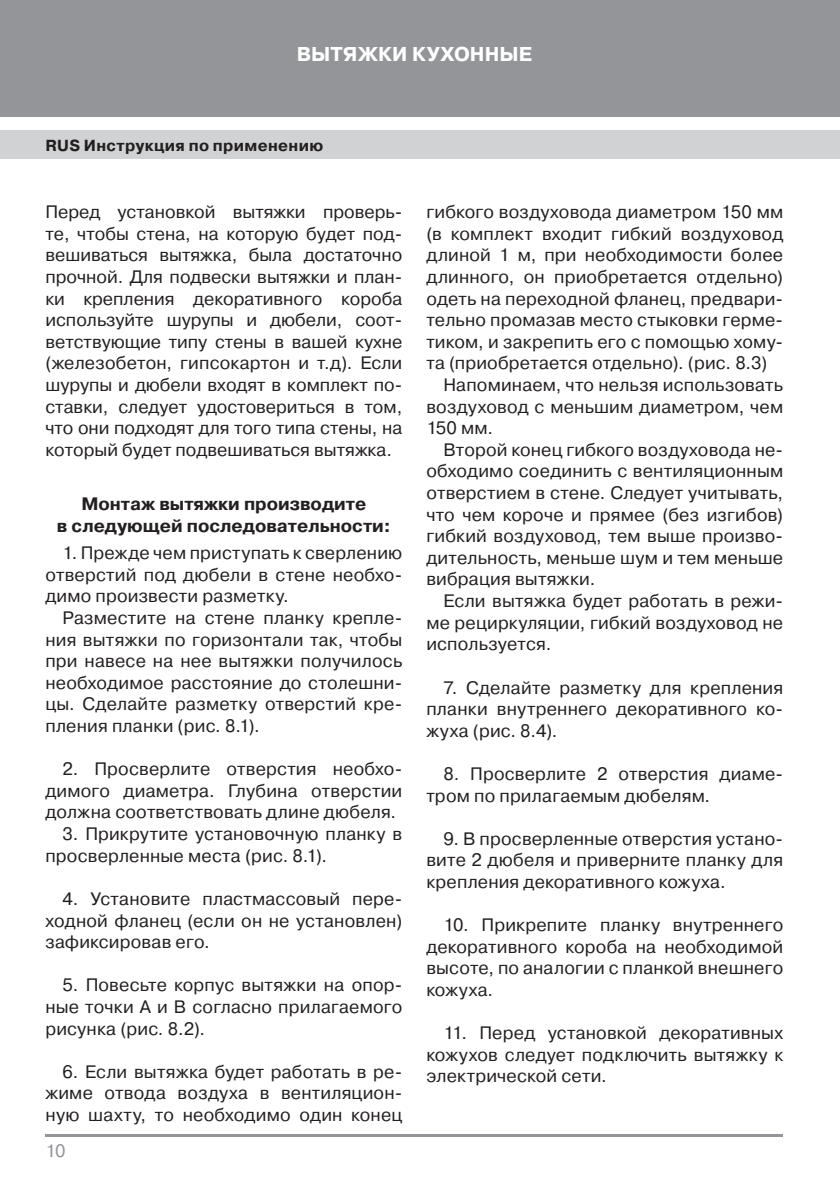
<style>
.page{position:relative;width:840px;height:1191px;background:#fff}
.page>*{position:absolute;margin:0;border:0;box-sizing:border-box;transform-origin:0 0}
.t1{font:700 20px "Pragmatica C";letter-spacing:.005em;color:#fff}
.t2{font:18px/21.6px "Pragmatica C";letter-spacing:.01em;color:#231f20;text-align:justify}
.t3{font:700 18px/21.6px "Pragmatica C";color:#231f20;text-align:center}
.t4{font:18px "Pragmatica C";color:#939598}
.t5{font:700 16px "Pragmatica C";letter-spacing:.02em;color:#231f20}
</style>
<div class="page">
<div style="left:0;top:0;width:839px;height:116px;background:#939598"></div>
<div style="left:0;top:130px;width:839px;height:29px;background:#d1d2d4"></div>
<hr style="left:45px;top:1134px;width:737px;height:2px;background:#939598">
<p class="t1" style="left:296px;top:43px;width:237px">ВЫТЯЖКИ КУХОННЫЕ</p>
<p class="t5" style="left:45px;top:136px;width:279px">RUS Инструкция по применению</p>
<p class="t2" style="left:45px;top:201px;width:358px">Перед установкой вытяжки проверь&shy;те, чтобы стена, на которую будет под&shy;вешиваться вытяжка, была достаточно прочной. Для подвески вытяжки и план&shy;ки крепления декоративного короба используйте шурупы и дюбели, соот&shy;ветствующие типу стены в вашей кухне (железобетон, гипсокартон и т.д). Если шурупы и дюбели входят в комплект по&shy;ставки, следует удостовериться в том, что они подходят для того типа стены, на который будет подвешиваться вытяжка.</p>
<p class="t3" style="left:57px;top:493px;width:335px">Монтаж вытяжки производите<br>в следующей последовательности:</p>
<p class="t2" style="left:45px;top:542px;width:358px;text-indent:17px">1. Прежде чем приступать к сверлению отверстий под дюбели в стене необхо&shy;димо произвести разметку.</p>
<p class="t2" style="left:45px;top:607px;width:358px;text-indent:17px">Разместите на стене планку крепле&shy;ния вытяжки по горизонтали так, чтобы при навесе на нее вытяжки получилось необходимое расстояние до столешни&shy;цы. Сделайте разметку отверстий кре&shy;пления планки (рис. 8.1).</p>
<p class="t2" style="left:45px;top:758px;width:358px;text-indent:17px">2. Просверлите отверстия необхо&shy;димого диаметра. Глубина отверстии должна соответствовать длине дюбеля.</p>
<p class="t2" style="left:45px;top:823px;width:358px;text-indent:17px">3. Прикрутите установочную планку в просверленные места (рис. 8.1).</p>
<p class="t2" style="left:45px;top:888px;width:358px;text-indent:17px">4. Установите пластмассовый пере&shy;ходной фланец (если он не установлен) зафиксировав его.</p>
<p class="t2" style="left:45px;top:974px;width:358px;text-indent:17px">5. Повесьте корпус вытяжки на опор&shy;ные точки А и В согласно прилагаемого рисунка (рис. 8.2).</p>
<p class="t2" style="left:45px;top:1060px;width:358px;text-indent:17px">6. Если вытяжка будет работать в ре&shy;жиме отвода воздуха в вентиляцион&shy;ную шахту, то необходимо один конец</p>
<p class="t4" style="left:45px;top:1140px;width:22px">10</p>
<p class="t2" style="left:426px;top:201px;width:358px">гибкого воздуховода диаметром 150 мм</p>
<p class="t2" style="left:426px;top:223px;width:358px">(в комплект входит гибкий воздуховод</p>
<p class="t2" style="left:426px;top:244px;width:358px">длиной 1 м, при необходимости более</p>
<p class="t2" style="left:426px;top:266px;width:358px">длинного, он приобретается отдельно)</p>
<p class="t2" style="left:426px;top:288px;width:358px">одеть на переходной фланец, предвари-</p>
<p class="t2" style="left:426px;top:309px;width:358px">тельно промазав место стыковки герме-</p>
<p class="t2" style="left:426px;top:331px;width:358px">тиком, и закрепить его с помощью хому-</p>
<p class="t2" style="left:426px;top:352px;width:342px">та (приобретается отдельно). (рис. 8.3)</p>
<p class="t2" style="left:443px;top:374px;width:341px">Напоминаем, что нельзя использовать</p>
<p class="t2" style="left:426px;top:396px;width:358px">воздуховод с меньшим диаметром, чем</p>
<p class="t2" style="left:426px;top:417px;width:68px">150 мм.</p>
<p class="t2" style="left:443px;top:439px;width:341px">Второй конец гибкого воздуховода не-</p>
<p class="t2" style="left:426px;top:460px;width:358px">обходимо соединить с вентиляционным</p>
<p class="t2" style="left:426px;top:482px;width:358px">отверстием в стене. Следует учитывать,</p>
<p class="t2" style="left:426px;top:504px;width:358px">что чем короче и прямее (без изгибов)</p>
<p class="t2" style="left:426px;top:525px;width:358px">гибкий воздуховод, тем выше произво-</p>
<p class="t2" style="left:426px;top:547px;width:358px">дительность, меньше шум и тем меньше</p>
<p class="t2" style="left:426px;top:568px;width:170px">вибрация вытяжки.</p>
<p class="t2" style="left:443px;top:590px;width:341px">Если вытяжка будет работать в режи-</p>
<p class="t2" style="left:426px;top:612px;width:358px">ме рециркуляции, гибкий воздуховод не</p>
<p class="t2" style="left:426px;top:633px;width:126px">используется.</p>
<p class="t2" style="left:426px;top:676px;width:358px;text-indent:17px">7. Сделайте разметку для крепления планки внутреннего декоративного ко&shy;жуха (рис. 8.4).</p>
<p class="t2" style="left:426px;top:763px;width:358px;text-indent:17px">8. Просверлите 2 отверстия диаме&shy;тром по прилагаемым дюбелям.</p>
<p class="t2" style="left:426px;top:828px;width:358px;text-indent:17px">9. В просверленные отверстия устано&shy;вите 2 дюбеля и приверните планку для крепления декоративного кожуха.</p>
<p class="t2" style="left:426px;top:914px;width:358px;text-indent:17px">10. Прикрепите планку внутреннего декоративного короба на необходимой высоте, по аналогии с планкой внешнего кожуха.</p>
<p class="t2" style="left:426px;top:1022px;width:358px;text-indent:17px">11. Перед установкой декоративных кожухов следует подключить вытяжку к электрической сети.</p>
</div>
